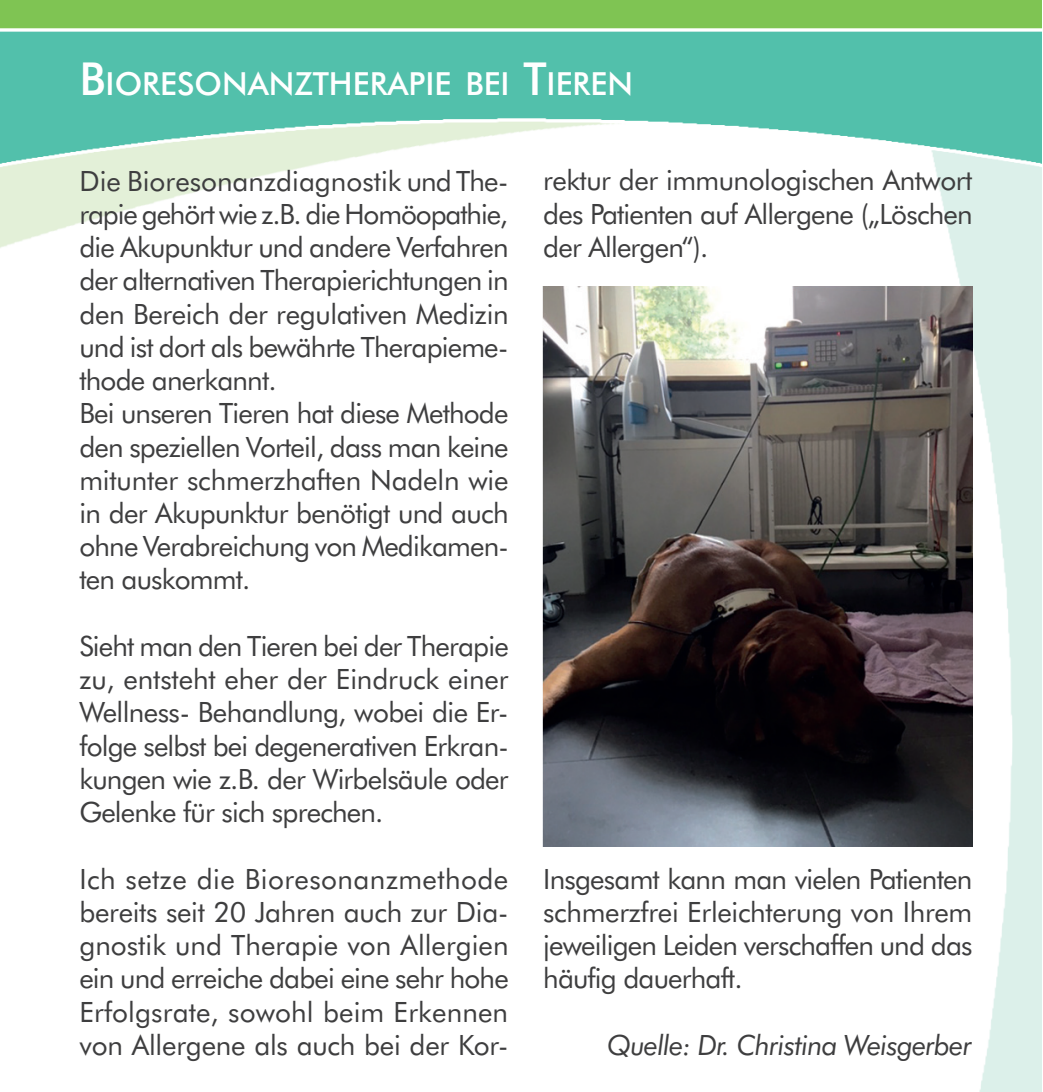
<style>
.page{position:relative;width:1043px;height:1092px;background:#fff}
.page>*{position:absolute;margin:0;border:0;box-sizing:border-box;transform-origin:0 0}
.t1{font:500 31.85px "Futura BT";color:#fff}
.t2{font:28px/33.2px "Futura BT";letter-spacing:-.03em;color:#3e3e3f;text-align:justify}
.t3{font:italic 28px "Futura BT";letter-spacing:-.03em;color:#3e3e3f}
.s1{font-size:45.5px}
</style>
<div class="page">
<img style="left:0;top:1px;width:1042px;height:1091px">
<img style="left:542px;top:286px;width:430px;height:560px">
<p class="t1" style="left:79px;top:71px;width:555px"><span class="s1">B</span>IORESONANZTHERAPIE BEI <span class="s1">T</span>IEREN</p>
<p class="t2" style="left:79px;top:166px;width:431px;text-align:left">Die Bioresonanzdiagnostik und The&shy;rapie gehört wie z.B. die Homöopathie, die Akupunktur und andere Verfahren der alternativen Therapierichtungen in den Bereich der regulativen Medizin und ist dort als bewährte Therapieme&shy;thode anerkannt.<br>Bei unseren Tieren hat diese Methode den speziellen Vorteil, dass man keine mitunter schmerzhaften Nadeln wie in der Akupunktur benötigt und auch ohne Verabreichung von Medikamen&shy;ten auskommt.</p>
<p class="t2" style="left:79px;top:632px;width:431px">Sieht man den Tieren bei der Therapie zu, entsteht eher der Eindruck einer Wellness- Behandlung, wobei die Er&shy;folge selbst bei degenerativen Erkran&shy;kungen wie z.B. der Wirbelsäule oder Gelenke für sich sprechen.</p>
<p class="t2" style="left:79px;top:864px;width:431px">Ich setze die Bioresonanzmethode bereits seit 20 Jahren auch zur Dia&shy;gnostik und Therapie von Allergien ein und erreiche dabei eine sehr hohe Erfolgsrate, sowohl beim Erkennen von Allergene als auch bei der Kor-</p>
<p class="t2" style="left:543px;top:166px;width:431px">rektur der immunologischen Antwort des Patienten auf Allergene („Löschen der Allergen“).</p>
<p class="t2" style="left:543px;top:864px;width:431px">Insgesamt kann man vielen Patienten schmerzfrei Erleichterung von Ihrem jeweiligen Leiden verschaffen und das häufig dauerhaft.</p>
<p class="t3" style="left:607px;top:1034px;width:366px">Quelle: Dr. Christina Weisgerber</p>
</div>
